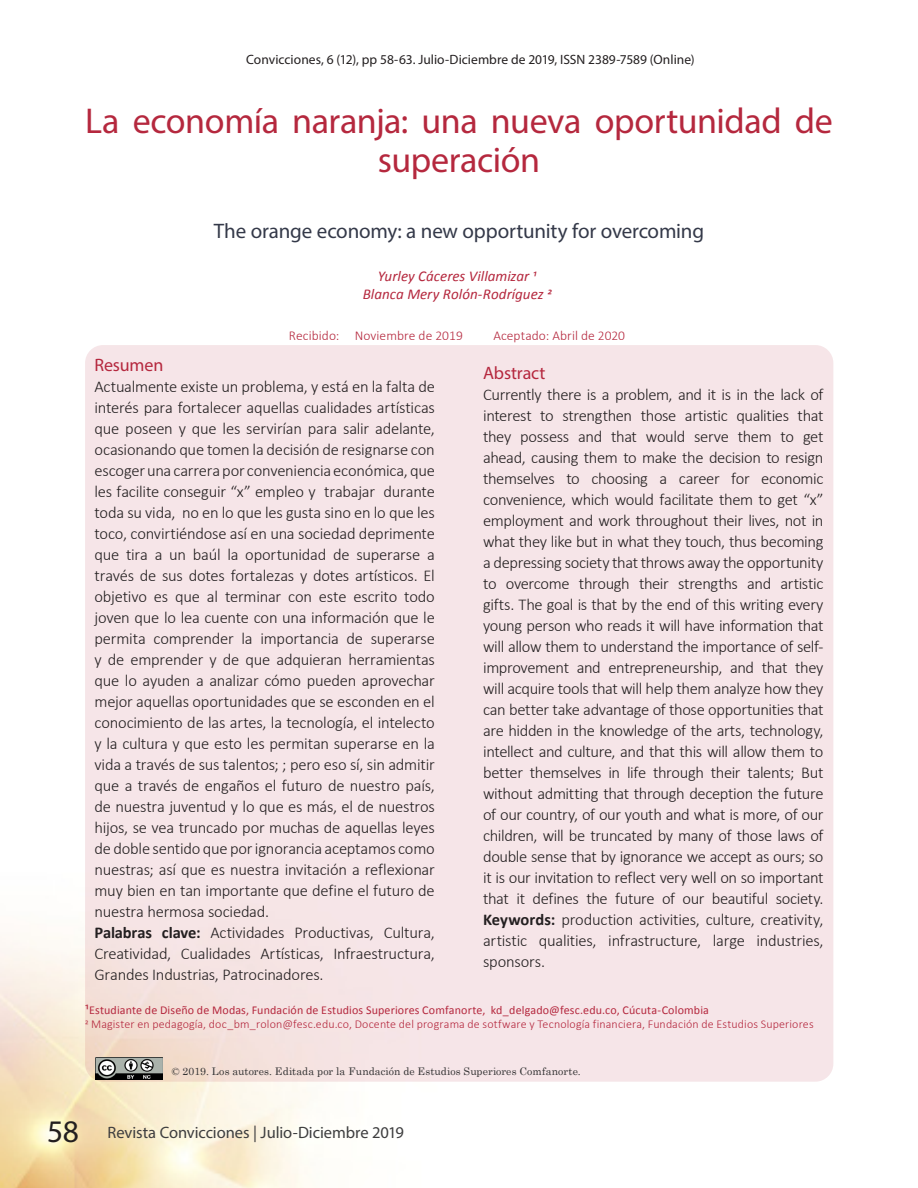
<style>
.page{position:relative;width:918px;height:1188px;background:#fff}
.page>*{position:absolute;margin:0;border:0;box-sizing:border-box;transform-origin:0 0}
.titulo{font:36px/39px "Myriad Pro";letter-spacing:-.01em;color:#b5283e;text-align:center}
.titulo_ingles{font:21px "Myriad Pro";letter-spacing:-.005em;color:#343949}
.sub{font:18px "Myriad Pro";letter-spacing:-.01em;color:#b5283e}
.t1{font:300 16.5px/21px "Calibri";letter-spacing:-.015em;color:#231f20;text-align:justify}
.t2{font:16.5px "Myriad Pro";letter-spacing:-.005em;color:#3e3e3f}
.autor{font:italic 15px "Calibri";color:#b5283e}
.Sub2{font:13.5px "Myriad Pro";color:#231f20}
.Sub2-2{font:300 13.5px "Calibri";letter-spacing:.005em;color:#b5283e}
.Sub2-3{font:300 12px "Calibri";letter-spacing:.01em;color:#b5283e}
.Sub2-4{font:12px "Calibri";letter-spacing:.015em;color:#b5283e}
.t3{font:10.5px "Century Schoolbook";letter-spacing:.01em;color:#333233}
.s1{font-weight:700}
.s2{font-size:15px}
.s3{font-size:31.5px;color:#231f20}
</style>
<div class="page">
<img style="left:0;top:936px;width:311px;height:252px">
<div style="left:85px;top:345px;width:748px;height:737px;background:#f6e5e8;border-radius:18px"></div>
<img style="left:95px;top:1057px;width:67px;height:23px">
<p class="Sub2" style="left:246px;top:51px;width:450px">Convicciones, 6 (12), pp 58-63. Julio-Diciembre de 2019, ISSN 2389-7589 (Online)</p>
<p class="titulo" style="left:85px;top:101px;width:749px">La economía naranja: una nueva oportunidad de superación</p>
<p class="titulo_ingles" style="left:214px;top:218px;width:492px">The orange economy: a new opportunity for overcoming</p>
<p class="autor" style="left:378px;top:266px;width:160px">Yurley Cáceres Villamizar 1</p>
<p class="autor" style="left:363px;top:284px;width:190px">Blanca Mery Rolón-Rodríguez 2</p>
<p class="Sub2-2" style="left:289px;top:327px;width:175px">Recibido: Noviembre de 2019</p>
<p class="Sub2-2" style="left:493px;top:327px;width:133px">Aceptado: Abril de 2020</p>
<p class="sub" style="left:94px;top:354px;width:70px">Resumen</p>
<p class="t1" style="left:94px;top:376px;width:342px">Actualmente existe un problema, y está en la falta de interés para fortalecer aquellas cualidades artísticas que poseen y que les servirían para salir adelante, ocasionando que tomen la decisión de resignarse con escoger una carrera por conveniencia económica, que les facilite conseguir “x” empleo y trabajar durante toda su vida, no en lo que les gusta sino en lo que les toco, convirtiéndose así en una sociedad deprimente que tira a un baúl la oportunidad de superarse a través de sus dotes fortalezas y dotes artísticos. El objetivo es que al terminar con este escrito todo joven que lo lea cuente con una información que le permita comprender la importancia de superarse y de emprender y de que adquieran herramientas que lo ayuden a analizar cómo pueden aprovechar mejor aquellas oportunidades que se esconden en el conocimiento de las artes, la tecnología, el intelecto y la cultura y que esto les permitan superarse en la vida a través de sus talentos; ; pero eso sí, sin admitir que a través de engaños el futuro de nuestro país, de nuestra juventud y lo que es más, el de nuestros hijos, se vea truncado por muchas de aquellas leyes de doble sentido que por ignorancia aceptamos como nuestras; así que es nuestra invitación a reflexionar muy bien en tan importante que define el futuro de nuestra hermosa sociedad.</p>
<p class="t1" style="left:94px;top:922px;width:342px"><span class="s1">Palabras clave:</span> Actividades Productivas, Cultura, Creatividad, Cualidades Artísticas, Infraestructura, Grandes Industrias, Patrocinadores.</p>
<p class="sub" style="left:483px;top:361px;width:64px">Abstract</p>
<p class="t1" style="left:483px;top:383px;width:342px">Currently there is a problem, and it is in the lack of interest to strengthen those artistic qualities that they possess and that would serve them to get ahead, causing them to make the decision to resign themselves to choosing a career for economic convenience, which would facilitate them to get “x” employment and work throughout their lives, not in what they like but in what they touch, thus becoming a depressing society that throws away the opportunity to overcome through their strengths and artistic gifts. The goal is that by the end of this writing every young person who reads it will have information that will allow them to understand the importance of self&shy;improvement and entrepreneurship, and that they will acquire tools that will help them analyze how they can better take advantage of those opportunities that are hidden in the knowledge of the arts, technology, intellect and culture, and that this will allow them to better themselves in life through their talents; But without admitting that through deception the future of our country, of our youth and what is more, of our children, will be truncated by many of those laws of double sense that by ignorance we accept as ours; so it is our invitation to reflect very well on so important that it defines the future of our beautiful society.<br><span class="s1">Keywords:</span> production activities, culture, creativity, artistic qualities, infrastructure, large industries, sponsors.</p>
<p class="Sub2-4" style="left:85px;top:1003px;width:625px"><span class="s2">1</span>Estudiante de Diseño de Modas, Fundación de Estudios Superiores Comfanorte, kd_delgado@fesc.edu.co, Cúcuta-Colombia</p>
<p class="Sub2-3" style="left:85px;top:1016px;width:730px">2 Magister en pedagogía, doc_bm_rolon@fesc.edu.co, Docente del programa de sotfware y Tecnología financiera, Fundación de Estudios Superiores</p>
<p class="t3" style="left:172px;top:1062px;width:411px">© 2019. Los autores. Editada por la Fundación de Estudios Superiores Comfanorte.</p>
<p class="t2" style="left:47px;top:1122px;width:358px"><span class="s3">58</span> Revista Convicciones | Julio-Diciembre 2019</p>
</div>
